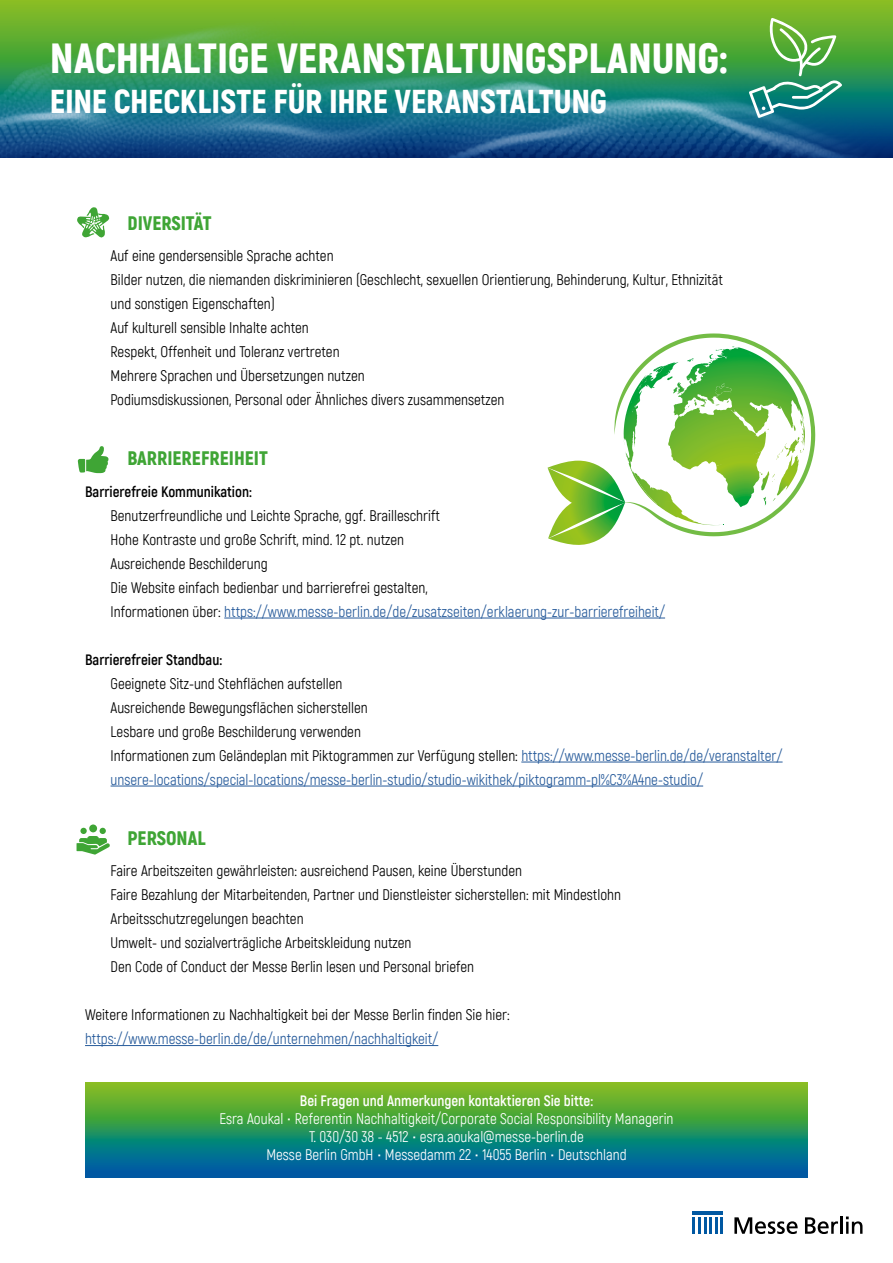
<style>
.page{position:relative;width:893px;height:1263px;background:#fff}
.page>*{position:absolute;margin:0;border:0;box-sizing:border-box;transform-origin:0 0}
.t1{font:900 42px "Akrobat";letter-spacing:-.005em;color:#fff}
.t2{font:900 33px "Akrobat";color:#fff}
.t3{font:900 19.5px "Akrobat";color:#3fa535}
.t4{font:15px/24px "Akrobat";color:#000}
.t5{font:15px/18px "Akrobat";color:#fff;text-align:center}
.t6{font:15px "Akrobat";color:#275b9b}
.t7{font:700 15px "Akrobat";color:#000}
.s1{color:#275b9b}
.s2{font-weight:700}
.s3{font-family:"Akkurat Std"}
</style>
<div class="page">
<hr style="left:224px;top:618px;width:441px;height:1px;background:#275b9b">
<hr style="left:521px;top:762px;width:262px;height:1px;background:#275b9b">
<hr style="left:111px;top:786px;width:592px;height:1px;background:#275b9b">
<hr style="left:85px;top:1045px;width:353px;height:1px;background:#275b9b">
<svg style="left:85px;top:1082px;width:723px;height:96px;background:#30905e"></svg>
<svg style="left:0;top:0;width:893px;height:157px;background:#3b8c5f"></svg>
<svg style="left:749px;top:18px;width:93px;height:100px;background:#55a769"></svg>
<hr style="left:840px;top:1216px;width:3px;height:18px;background:#000">
<svg style="left:846px;top:1216px;width:16px;height:18px"></svg>
<svg style="left:805px;top:1217px;width:33px;height:17px"></svg>
<svg style="left:734px;top:1217px;width:64px;height:17px"></svg>
<hr style="left:692px;top:1212px;width:31px;height:3px;background:#0058a2">
<hr style="left:692px;top:1217px;width:3px;height:17px;background:#0058a2">
<hr style="left:698px;top:1217px;width:3px;height:17px;background:#0058a2">
<svg style="left:704px;top:1217px;width:2px;height:17px"></svg>
<hr style="left:709px;top:1217px;width:3px;height:17px;background:#0058a2">
<hr style="left:715px;top:1217px;width:3px;height:17px;background:#0058a2">
<hr style="left:720px;top:1217px;width:3px;height:17px;background:#0058a2">
<svg style="left:77px;top:207px;width:32px;height:31px"></svg>
<svg style="left:78px;top:446px;width:30px;height:27px"></svg>
<div style="left:89px;top:824px;width:8px;height:8px;background:#3fa535;border-radius:50%"></div>
<svg style="left:77px;top:828px;width:33px;height:27px"></svg>
<div style="left:80px;top:828px;width:7px;height:6px;background:#3fa535;border-radius:50%"></div>
<svg style="left:548px;top:333px;width:267px;height:212px"></svg>
<h1 class="t1" style="left:50px;top:31px;width:679px">NACHHALTIGE VERANSTALTUNGSPLANUNG:</h1>
<h2 class="t2" style="left:50px;top:80px;width:559px">EINE CHECKLISTE FÜR IHRE VERANSTALTUNG</h2>
<h3 class="t3" style="left:128px;top:210px;width:86px">DIVERSITÄT</h3>
<p class="t4" style="left:111px;top:244px;width:614px">Auf eine gendersensible Sprache achten<br>Bilder nutzen, die niemanden diskriminieren (Geschlecht, sexuellen Orientierung, Behinderung, Kultur, Ethnizität und sonstigen Eigenschaften)<br>Auf kulturell sensible Inhalte achten<br>Respekt, Offenheit und Toleranz vertreten<br>Mehrere Sprachen und Übersetzungen nutzen<br>Podiumsdiskussionen, Personal oder Ähnliches divers zusammensetzen</p>
<h3 class="t3" style="left:128px;top:446px;width:142px">BARRIEREFREIHEIT</h3>
<p class="t7" style="left:85px;top:482px;width:168px">Barrierefreie Kommunikation:</p>
<p class="t4" style="left:111px;top:504px;width:556px">Benutzerfreundliche und Leichte Sprache, ggf. Brailleschrift<br>Hohe Kontraste und große Schrift, mind. 12 pt. nutzen<br>Ausreichende Beschilderung<br>Die Website einfach bedienbar und barrierefrei gestalten,<br>Informationen über: <span class="s1">https://www.messe-berlin.de/de/zusatzseiten/erklaerung-zur-barrierefreiheit/</span></p>
<p class="t7" style="left:85px;top:650px;width:139px">Barrierefreier Standbau:</p>
<p class="t4" style="left:111px;top:672px;width:673px">Geeignete Sitz-und Stehflächen aufstellen<br>Ausreichende Bewegungsflächen sicherstellen<br>Lesbare und große Beschilderung verwenden<br>Informationen zum Geländeplan mit Piktogrammen zur Verfügung stellen: <span class="s1">https://www.messe-berlin.de/de/veranstalter/ unsere-locations/special-locations/messe-berlin-studio/studio-wikithek/piktogramm-pl%C3%A4ne-studio/</span></p>
<h3 class="t3" style="left:128px;top:825px;width:79px">PERSONAL</h3>
<p class="t4" style="left:111px;top:859px;width:512px">Faire Arbeitszeiten gewährleisten: ausreichend Pausen, keine Überstunden<br>Faire Bezahlung der Mitarbeitenden, Partner und Dienstleister sicherstellen: mit Mindestlohn Arbeitsschutzregelungen beachten<br>Umwelt- und sozialverträgliche Arbeitskleidung nutzen<br>Den Code of Conduct der Messe Berlin lesen und Personal briefen</p>
<p class="t4" style="left:85px;top:1003px;width:426px">Weitere Informationen zu Nachhaltigkeit bei der Messe Berlin finden Sie hier:</p>
<p class="t6" style="left:85px;top:1030px;width:355px">https://www.messe-berlin.de/de/unternehmen/nachhaltigkeit/</p>
<p class="t5" style="left:219px;top:1092px;width:456px"><span class="s2">Bei Fragen und Anmerkungen kontaktieren Sie bitte:<br></span>Esra Aoukal <span class="s3">·</span> Referentin Nachhaltigkeit/Corporate Social Responsibility Managerin T. 030/30 38 - 4512 <span class="s3">·</span> esra.aoukal@messe-berlin.de<br>Messe Berlin GmbH <span class="s3">·</span> Messedamm 22 <span class="s3">·</span> 14055 Berlin <span class="s3">·</span> Deutschland</p>
</div>
